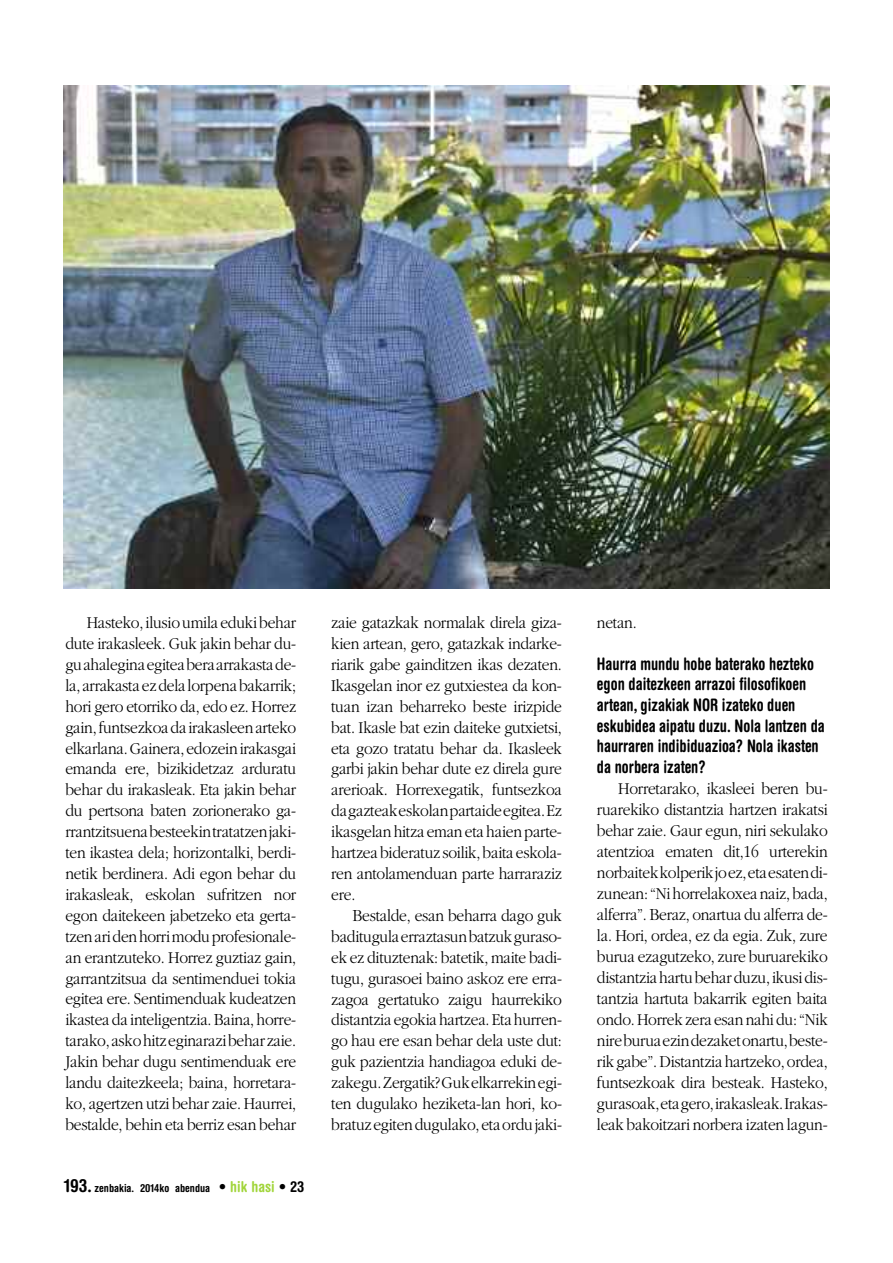
<style>
.page{position:relative;width:893px;height:1263px;background:#fff}
.page>*{position:absolute;margin:0;border:0;box-sizing:border-box;transform-origin:0 0}
.t1{font:300 17.25px/20.9px "Garamond";letter-spacing:-.015em;color:#000;text-align:justify;scale:.9 1}
.t2{font:700 condensed 17.25px/20.7px "Helvetica Rounded";color:#000;scale:.9 1}
.t3{font:700 condensed 11.1px "Helvetica Rounded";color:#000}
.s1{font-size:18px}
.s2{font-size:15px}
.s3{font-size:15px;color:#a1d53a}
</style>
<div class="page">
<img style="left:64px;top:85px;width:765px;height:504px">
<p class="t1" style="left:65px;top:612px;width:258px;text-indent:21px">Hasteko, ilusioumila edukibehar dute irakasleek. Guk jakin behar du&shy;guahaleginaegiteaberaarrakastade&shy;la, arrakastaezdela lorpenabakarrik; hori gero etorriko da, edo ez. Horrez gain,funtsezkoada irakasleenarteko elkarlana.Gainera,edozeinirakasgai emanda ere, bizikidetzaz arduratu behar du irakasleak. Eta jakin behar du pertsona baten zorionerako ga&shy;rrantzitsuenabesteekintratatzenjaki&shy;ten ikastea dela; horizontalki, berdi&shy;netik berdinera. Adi egon behar du irakasleak, eskolan sufritzen nor egon daitekeen jabetzeko eta gerta&shy;tzenaridenhorrimoduprofesionale&shy;an erantzuteko. Horrez guztiaz gain, garrantzitsua da sentimenduei tokia egitea ere. Sentimenduak kudeatzen ikastea da inteligentzia. Baina, horre&shy;tarako,askohitzeginarazibeharzaie.<br>Jakin behar dugu sentimenduak ere landu daitezkeela; baina, horretara&shy;ko, agertzen utzi behar zaie. Haurrei, bestalde, behin eta berriz esan behar</p>
<p class="t1" style="left:331px;top:612px;width:258px">zaie gatazkak normalak direla giza&shy;kien artean, gero, gatazkak indarke&shy;riarik gabe gainditzen ikas dezaten.<br>Ikasgelan inor ez gutxiestea da kon&shy;tuan izan beharreko beste irizpide bat. Ikasle bat ezin daiteke gutxietsi, eta gozo tratatu behar da. Ikasleek garbi jakin behar dute ez direla gure arerioak. Horrexegatik, funtsezkoa dagazteakeskolanpartaideegitea.Ez ikasgelan hitza eman eta haien parte&shy;hartzeabideratuz soilik,baita eskola&shy;ren antolamenduan parte harraraziz ere.</p>
<p class="t1" style="left:331px;top:904px;width:258px;text-indent:21px">Bestalde, esan beharra dago guk baditugulaerraztasunbatzukguraso&shy;ek ez dituztenak: batetik, maite badi&shy;tugu, gurasoei baino askoz ere erra&shy;zagoa gertatuko zaigu haurrekiko distantzia egokiahartzea.Etahurren&shy;go hau ere esan behar dela uste dut: guk pazientzia handiagoa eduki de&shy;zakegu.Zergatik?Gukelkarrekinegi&shy;ten dugulako heziketa-lan hori, ko&shy;bratuzegitendugulako,etaordujaki-</p>
<p class="t3" style="left:64px;top:1184px;width:242px"><span class="s1">193.</span> zenbakia. 2014ko abendua <span class="s2">•</span> <span class="s3">hik hasi</span> <span class="s2">• 23</span></p>
<p class="t1" style="left:597px;top:612px;width:46px">netan.</p>
<p class="t2" style="left:597px;top:655px;width:255px">Haurra mundu hobe baterako hezteko egon daitezkeen arrazoi filosofikoen artean, gizakiak NOR izateko duen eskubidea aipatu duzu. Nola lantzen da haurraren indibiduazioa? Nola ikasten da norbera izaten?</p>
<p class="t1" style="left:597px;top:778px;width:258px;text-indent:21px">Horretarako, ikasleei beren bu&shy;ruarekiko distantzia hartzen irakatsi behar zaie. Gaur egun, niri sekulako atentzioa ematen dit,16 urterekin norbaitekkolperikjoez,etaesatendi&shy;zunean:“Nihorrelakoxeanaiz,bada, alferra”. Beraz, onartua du alferra de&shy;la. Hori, ordea, ez da egia. Zuk, zure burua ezagutzeko, zure buruarekiko distantziahartubeharduzu,ikusidis&shy;tantzia hartuta bakarrik egiten baita ondo. Horrek zera esan nahi du: “Nik nireburuaezindezaketonartu,beste&shy;rik gabe”. Distantzia hartzeko, ordea, funtsezkoak dira besteak. Hasteko, gurasoak,etagero,irakasleak.Irakas&shy;leak bakoitzari norbera izaten lagun-</p>
</div>
